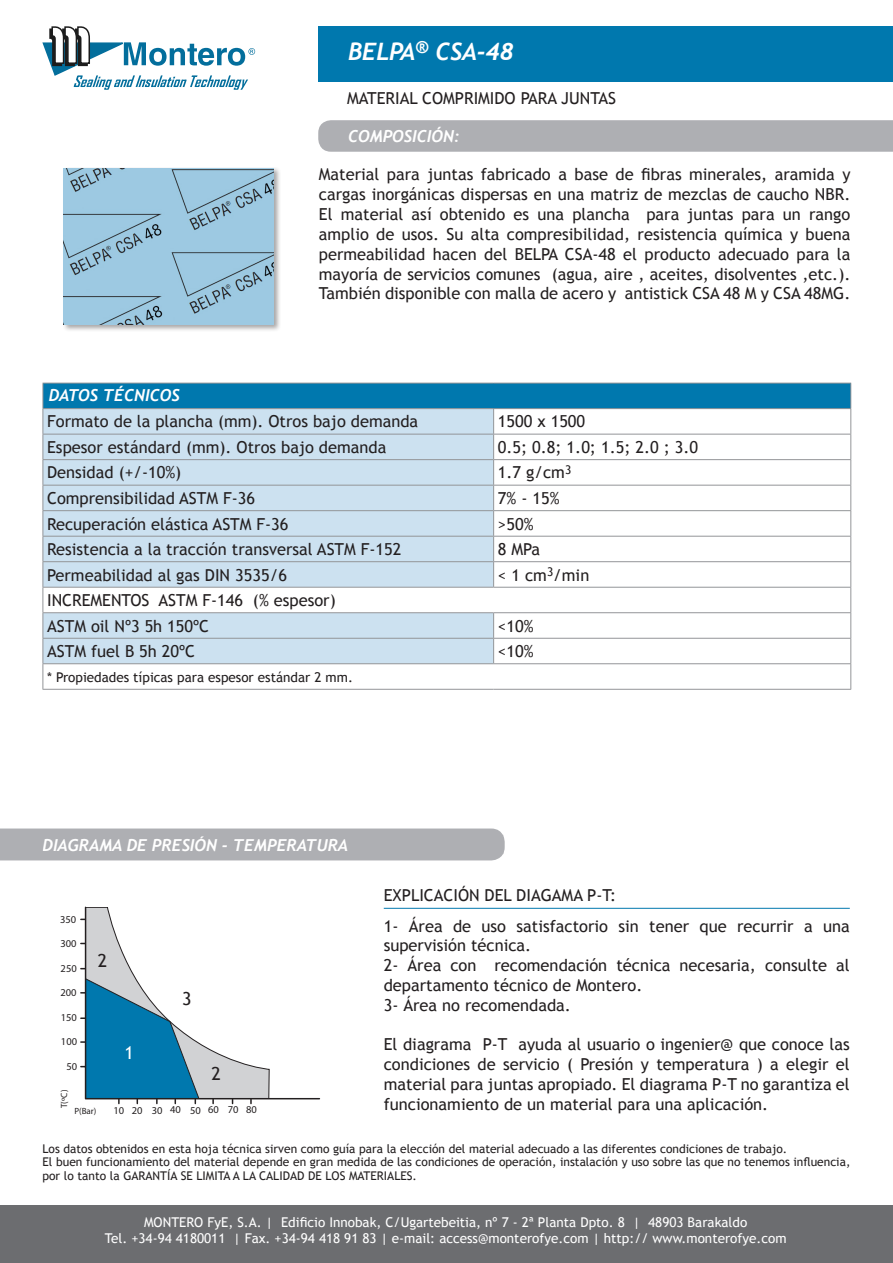
<style>
.page{position:relative;width:893px;height:1263px;background:#fff}
.page>*{position:absolute;margin:0;border:0;box-sizing:border-box;transform-origin:0 0}
.t1{font:italic 700 24px "Trebuchet";color:#fff}
.t2{font:18px "Trebuchet MS";color:#231f20}
.t3{font:18px "Trebuchet MS";color:#fff}
.t4{font:16.5px/19.8px "Trebuchet MS";color:#231f20;text-align:justify}
.t5{font:italic 700 16.5px "Trebuchet";color:#fff}
.t6{font:13.5px "Trebuchet MS";color:#fff}
.t7{font:13.5px "Trebuchet MS";color:#231f20}
.t8{font:12px/13.5px "Trebuchet MS";color:#231f20}
.t9{font:10.5px "Myriad Pro";color:#231f20}
.t10{font:9px "Myriad Pro";color:#231f20}
</style>
<div class="page">
<div style="left:0;top:828px;width:505px;height:32px;background:#aeafb3"></div>
<div style="left:41px;top:835px;width:462px;height:19px;border:2px solid #aeafb3"></div>
<div style="left:0;top:1205px;width:893px;height:58px;background:#6c6d70"></div>
<div style="left:318px;top:26px;width:575px;height:55px;background:#0078ae"></div>
<div style="left:62px;top:167px;width:219px;height:165px;background:#231f20;opacity:.4"></div>
<img style="left:64px;top:168px;width:210px;height:157px">
<div style="left:318px;top:120px;width:575px;height:32px;background:#aeafb3"></div>
<svg style="left:42px;top:26px;width:213px;height:64px"></svg>
<div style="left:43px;top:383px;width:808px;height:26px;background:#0078ae"></div>
<div style="left:44px;top:409px;width:449px;height:254px;background:#cce1f0"></div>
<div style="left:43px;top:587px;width:808px;height:26px;background:#fff"></div>
<hr style="left:43px;top:383px;width:451px;height:1px;background:#939598">
<hr style="left:494px;top:383px;width:357px;height:1px;background:#939598">
<hr style="left:43px;top:408px;width:451px;height:1px;background:#939598">
<hr style="left:494px;top:408px;width:357px;height:1px;background:#939598">
<hr style="left:43px;top:434px;width:451px;height:1px;background:#939598">
<hr style="left:494px;top:434px;width:357px;height:1px;background:#939598">
<hr style="left:43px;top:459px;width:451px;height:1px;background:#939598">
<hr style="left:494px;top:459px;width:357px;height:1px;background:#939598">
<hr style="left:43px;top:485px;width:451px;height:1px;background:#939598">
<hr style="left:494px;top:485px;width:357px;height:1px;background:#939598">
<hr style="left:43px;top:510px;width:451px;height:1px;background:#939598">
<hr style="left:494px;top:510px;width:357px;height:1px;background:#939598">
<hr style="left:43px;top:536px;width:451px;height:1px;background:#939598">
<hr style="left:494px;top:536px;width:357px;height:1px;background:#939598">
<hr style="left:43px;top:561px;width:451px;height:1px;background:#939598">
<hr style="left:494px;top:561px;width:357px;height:1px;background:#939598">
<hr style="left:43px;top:587px;width:451px;height:1px;background:#939598">
<hr style="left:494px;top:587px;width:357px;height:1px;background:#939598">
<hr style="left:43px;top:612px;width:451px;height:1px;background:#939598">
<hr style="left:494px;top:612px;width:357px;height:1px;background:#939598">
<hr style="left:43px;top:689px;width:451px;height:1px;background:#939598">
<hr style="left:494px;top:689px;width:357px;height:1px;background:#939598">
<svg style="left:493px;top:409px;width:1px;height:178px"></svg>
<hr style="left:43px;top:638px;width:451px;height:1px;background:#939598">
<svg style="left:43px;top:383px;width:1px;height:306px"></svg>
<hr style="left:494px;top:638px;width:357px;height:1px;background:#939598">
<svg style="left:493px;top:613px;width:1px;height:50px"></svg>
<svg style="left:850px;top:383px;width:1px;height:306px"></svg>
<hr style="left:43px;top:663px;width:451px;height:1px;background:#939598">
<hr style="left:494px;top:663px;width:357px;height:1px;background:#939598">
<svg style="left:81px;top:907px;width:189px;height:196px"></svg>
<hr style="left:384px;top:908px;width:466px;height:1px;background:#0078ae">
<p class="t1" style="left:348px;top:37px;width:167px">BELPA<sup>®</sup> CSA-48</p>
<p class="t4" style="left:347px;top:88px;width:270px">MATERIAL COMPRIMIDO PARA JUNTAS</p>
<p class="t5" style="left:348px;top:126px;width:113px">COMPOSICIÓN:</p>
<p class="t4" style="left:319px;top:165px;width:533px">Material para juntas fabricado a base de fibras minerales, aramida y cargas inorgánicas dispersas en una matriz de mezclas de caucho NBR.<br>El material así obtenido es una plancha para juntas para un rango amplio de usos. Su alta compresibilidad, resistencia química y buena permeabilidad hacen del BELPA CSA-48 el producto adecuado para la mayoría de servicios comunes (agua, aire , aceites, disolventes ,etc.).<br>También disponible con malla de acero y antistick CSA 48 M y CSA 48MG.</p>
<p class="t5" style="left:49px;top:385px;width:132px">DATOS TÉCNICOS</p>
<p class="t4" style="left:47px;top:412px;width:373px">Formato de la plancha (mm). Otros bajo demanda</p>
<p class="t4" style="left:498px;top:412px;width:89px">1500 x 1500</p>
<p class="t4" style="left:47px;top:437px;width:341px">Espesor estándard (mm). Otros bajo demanda</p>
<p class="t4" style="left:498px;top:437px;width:202px">0.5; 0.8; 1.0; 1.5; 2.0 ; 3.0</p>
<p class="t4" style="left:47px;top:463px;width:136px">Densidad (+/-10%)</p>
<p class="t4" style="left:498px;top:463px;width:75px">1.7 g/cm<sup>3</sup></p>
<p class="t4" style="left:47px;top:488px;width:209px">Comprensibilidad ASTM F-36</p>
<p class="t4" style="left:498px;top:488px;width:63px">7% - 15%</p>
<p class="t4" style="left:47px;top:514px;width:243px">Recuperación elástica ASTM F-36</p>
<p class="t4" style="left:498px;top:514px;width:37px">&gt;50%</p>
<p class="t4" style="left:47px;top:539px;width:356px">Resistencia a la tracción transversal ASTM F-152</p>
<p class="t4" style="left:498px;top:539px;width:44px">8 MPa</p>
<p class="t4" style="left:47px;top:565px;width:241px">Permeabilidad al gas DIN 3535/6</p>
<p class="t4" style="left:498px;top:565px;width:93px">&lt; 1 cm<sup>3</sup>/min</p>
<p class="t4" style="left:47px;top:590px;width:290px">INCREMENTOS ASTM F-146 (% espesor)</p>
<p class="t4" style="left:47px;top:616px;width:163px">ASTM oil Nº3 5h 150ºC</p>
<p class="t4" style="left:498px;top:616px;width:37px">&lt;10%</p>
<p class="t4" style="left:47px;top:641px;width:150px">ASTM fuel B 5h 20ºC</p>
<p class="t4" style="left:498px;top:641px;width:37px">&lt;10%</p>
<p class="t7" style="left:47px;top:669px;width:307px">* Propiedades típicas para espesor estándar 2 mm.</p>
<p class="t5" style="left:43px;top:835px;width:307px">DIAGRAMA DE PRESIÓN - TEMPERATURA</p>
<p class="t9" style="left:60px;top:913px;width:18px">350</p>
<p class="t9" style="left:60px;top:937px;width:18px">300</p>
<p class="t9" style="left:61px;top:962px;width:18px">250</p>
<p class="t9" style="left:60px;top:986px;width:18px">200</p>
<p class="t9" style="left:61px;top:1011px;width:18px">150</p>
<p class="t9" style="left:61px;top:1035px;width:18px">100</p>
<p class="t9" style="left:67px;top:1059px;width:12px">50</p>
<p class="t2" style="left:98px;top:950px;width:11px">2</p>
<p class="t10" style="left:59px;top:1108px;width:20px;rotate:-90deg">T(ºC)</p>
<p class="t10" style="left:74px;top:1105px;width:24px">P(Bar)</p>
<p class="t3" style="left:125px;top:1042px;width:11px">1</p>
<p class="t2" style="left:182px;top:988px;width:11px">3</p>
<p class="t2" style="left:211px;top:1063px;width:11px">2</p>
<p class="t9" style="left:113px;top:1104px;width:12px">10</p>
<p class="t9" style="left:132px;top:1103px;width:127px">20 30 40 50 60 70 80</p>
<p class="t4" style="left:384px;top:885px;width:234px">EXPLICACIÓN DEL DIAGAMA P-T:</p>
<p class="t4" style="left:384px;top:916px;width:467px">1- Área de uso satisfactorio sin tener que recurrir a una supervisión técnica.</p>
<p class="t4" style="left:384px;top:956px;width:467px">2- Área con recomendación técnica necesaria, consulte al departamento técnico de Montero.</p>
<p class="t4" style="left:384px;top:995px;width:189px">3- Área no recomendada.</p>
<p class="t4" style="left:384px;top:1035px;width:467px">El diagrama P-T ayuda al usuario o ingenier@ que conoce las condiciones de servicio ( Presión y temperatura ) a elegir el material para juntas apropiado. El diagrama P-T no garantiza el funcionamiento de un material para una aplicación.</p>
<p class="t8" style="left:43px;top:1142px;width:746px">Los datos obtenidos en esta hoja técnica sirven como guía para la elección del material adecuado a las diferentes condiciones de trabajo.</p>
<p class="t8" style="left:43px;top:1155px;width:809px">El buen funcionamiento del material depende en gran medida de las condiciones de operación, instalación y uso sobre las que no tenemos influencia, por lo tanto la GARANTÍA SE LIMITA A LA CALIDAD DE LOS MATERIALES.</p>
<p class="t6" style="left:144px;top:1214px;width:605px">MONTERO FyE, S.A. | Edificio Innobak, C/Ugartebeitia, nº 7 - 2ª Planta Dpto. 8 | 48903 Barakaldo</p>
<p class="t6" style="left:105px;top:1231px;width:683px">Tel. +34-94 4180011 | Fax. +34-94 418 91 83 | e-mail: access@monterofye.com | http:// www.monterofye.com</p>
</div>
